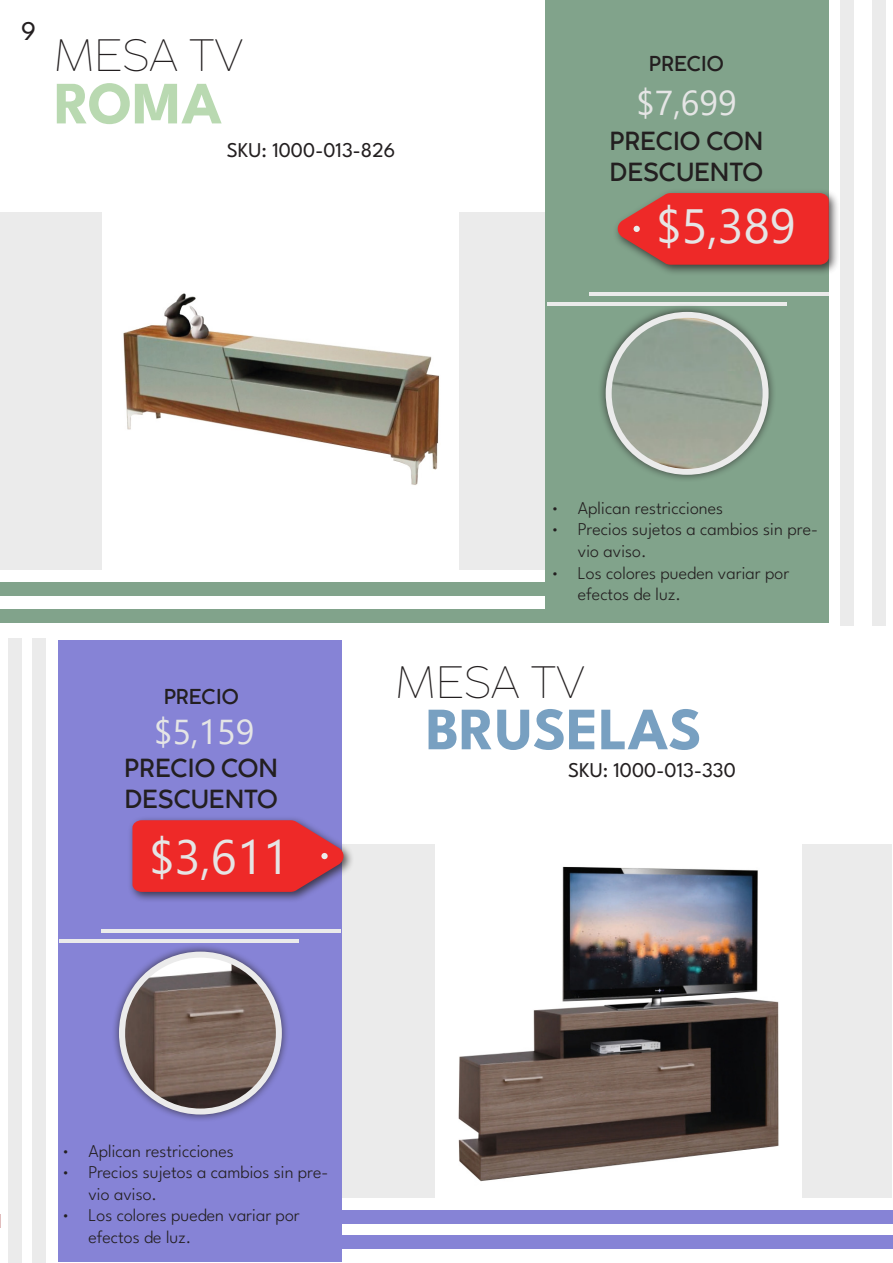
<style>
.page{position:relative;width:893px;height:1263px;background:#fff}
.page>*{position:absolute;margin:0;border:0;box-sizing:border-box;transform-origin:0 0}
.t1{font:700 60px "League Spartan";color:#78a0c1}
.t2{font:700 60px "League Spartan";color:#b9d9b1}
.t3{font:48px "Segoe UI";color:#e5e5e5}
.t4{font:100 42px "Cocogoose Pro Trial";color:#231f20}
.t5{font:34.5px "Segoe UI";color:#e5e5e5}
.t6{font:27px "League Spartan";color:#231f20}
.t7{font:500 25.5px "Cocogoose Classic Trial";color:#231f20}
.t8{font:21px "League Spartan";color:#231f20}
.t9{font:500 21px "Cocogoose Classic Trial";color:#231f20}
.t10{font:300 18px/21.6px "League Spartan";color:#231f20}
</style>
<div class="page">
<div style="left:0;top:212px;width:547px;height:357px;background:#ebebeb"></div>
<div style="left:545px;top:0;width:284px;height:622px;background:#81a38b"></div>
<div style="left:59px;top:640px;width:283px;height:622px;background:#8683d6"></div>
<div style="left:343px;top:844px;width:549px;height:353px;background:#ebebeb"></div>
<svg style="left:0;top:1214px;width:1px;height:14px"></svg>
<div style="left:840px;top:0;width:13px;height:626px;background:#ebebeb"></div>
<div style="left:0;top:583px;width:626px;height:13px;background:#81a38b"></div>
<div style="left:0;top:609px;width:626px;height:14px;background:#81a38b"></div>
<div style="left:272px;top:1210px;width:621px;height:13px;background:#8683d6"></div>
<div style="left:272px;top:1235px;width:621px;height:13px;background:#8683d6"></div>
<div style="left:872px;top:0;width:13px;height:626px;background:#ebebeb"></div>
<div style="left:8px;top:638px;width:13px;height:625px;background:#ebebeb"></div>
<div style="left:32px;top:638px;width:14px;height:625px;background:#ebebeb"></div>
<hr style="left:547px;top:302px;width:240px;height:3px;background:#ebebeb">
<hr style="left:59px;top:939px;width:240px;height:3px;background:#ebebeb">
<hr style="left:589px;top:292px;width:240px;height:4px;background:#ebebeb">
<hr style="left:101px;top:929px;width:240px;height:4px;background:#ebebeb">
<div style="left:597px;top:304px;width:180px;height:179px;background:#231f20;opacity:.75"></div>
<img style="left:609px;top:315px;width:157px;height:157px;border-radius:78px">
<div style="left:606px;top:312px;width:163px;height:163px;border:6px solid #ebebeb;border-radius:50%"></div>
<div style="left:111px;top:943px;width:179px;height:180px;background:#231f20;opacity:.75"></div>
<img style="left:122px;top:954px;width:157px;height:157px;border-radius:78px">
<div style="left:119px;top:951px;width:163px;height:163px;border:6px solid #ebebeb;border-radius:50%"></div>
<img style="left:103px;top:212px;width:355px;height:357px">
<img style="left:435px;top:844px;width:367px;height:353px">
<div style="left:613px;top:188px;width:227px;height:88px;background:#231f20;opacity:.75"></div>
<svg style="left:616px;top:193px;width:213px;height:72px;background:#e03633"></svg>
<div style="left:127px;top:815px;width:228px;height:88px;background:#231f20;opacity:.75"></div>
<svg style="left:132px;top:820px;width:213px;height:72px;background:#e13239"></svg>
<div style="left:321px;top:853px;width:7px;height:6px;background:#ebebeb;border-radius:50%"></div>
<h3 class="t6" style="left:21px;top:10px;width:16px">9</h3>
<p class="t4" style="left:54px;top:32px;width:190px">MESA TV</p>
<p class="t2" style="left:54px;top:56px;width:169px">ROMA</p>
<p class="t8" style="left:227px;top:134px;width:170px">SKU: 1000-013-826</p>
<p class="t9" style="left:649px;top:48px;width:77px">PRECIO</p>
<p class="t5" style="left:636px;top:70px;width:102px">$7,699</p>
<p class="t7" style="left:609px;top:122px;width:155px">PRECIO CON</p>
<p class="t7" style="left:610px;top:153px;width:155px">DESCUENTO</p>
<p class="t3" style="left:656px;top:181px;width:141px">$5,389</p>
<p class="t9" style="left:164px;top:681px;width:77px">PRECIO</p>
<p class="t5" style="left:154px;top:699px;width:102px">$5,159</p>
<p class="t7" style="left:124px;top:749px;width:155px">PRECIO CON</p>
<p class="t7" style="left:124px;top:780px;width:155px">DESCUENTO</p>
<p class="t3" style="left:149px;top:811px;width:141px">$3,611</p>
<p class="t10" style="left:551px;top:495px;width:174px">• Aplican restricciones</p>
<p class="t10" style="left:578px;top:517px;width:242px;text-indent:-27px">• Precios sujetos a cambios sin pre&shy;vio aviso.</p>
<p class="t10" style="left:578px;top:560px;width:213px;text-indent:-27px">• Los colores pueden variar por efectos de luz.</p>
<p class="t4" style="left:396px;top:659px;width:190px">MESA TV</p>
<p class="t1" style="left:426px;top:682px;width:278px">BRUSELAS</p>
<p class="t8" style="left:568px;top:754px;width:169px">SKU: 1000-013-330</p>
<p class="t10" style="left:61px;top:1138px;width:174px">• Aplican restricciones</p>
<p class="t10" style="left:88px;top:1160px;width:242px;text-indent:-27px">• Precios sujetos a cambios sin pre&shy;vio aviso.</p>
<p class="t10" style="left:88px;top:1203px;width:213px;text-indent:-27px">• Los colores pueden variar por efectos de luz.</p>
</div>
